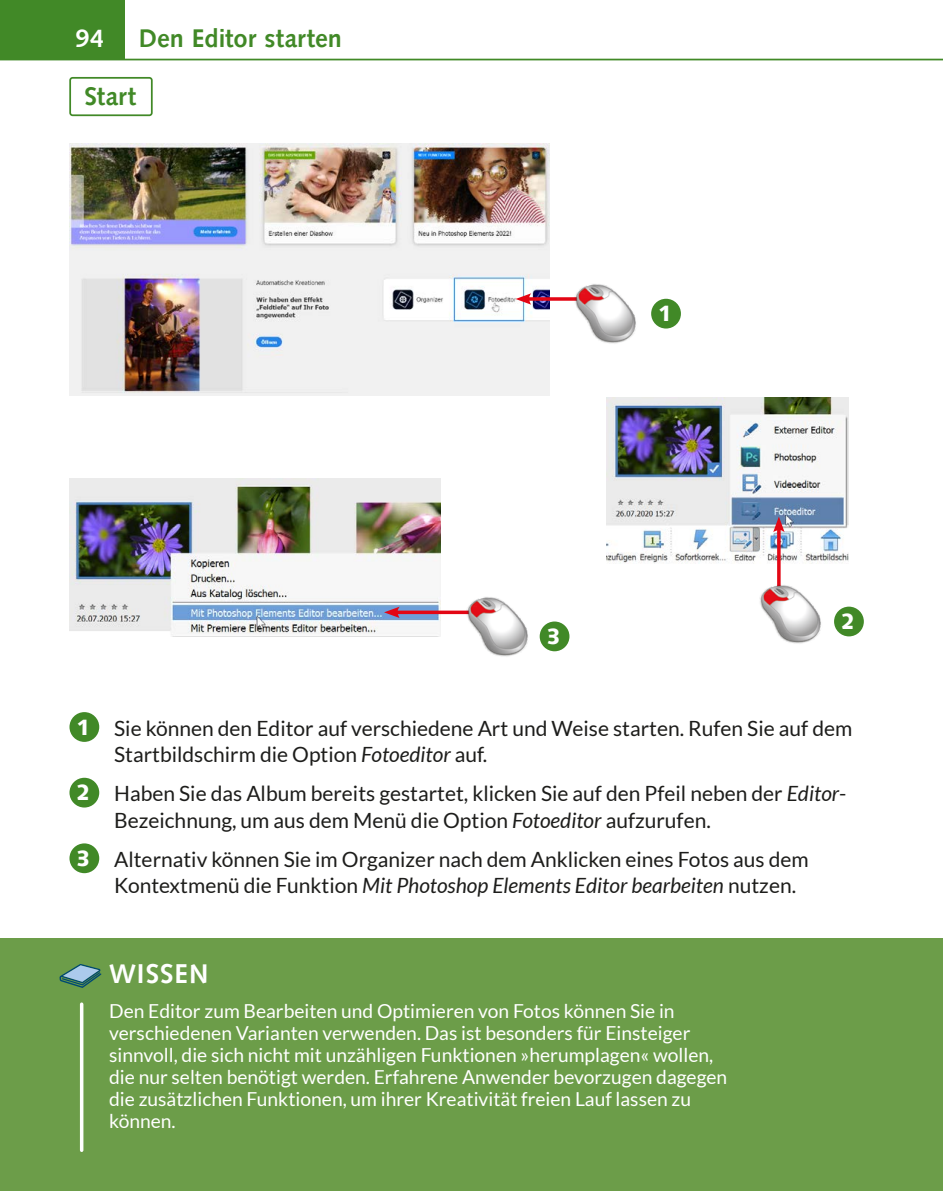
<style>
.page{position:relative;width:943px;height:1191px;background:#fff}
.page>*{position:absolute;margin:0;border:0;box-sizing:border-box;transform-origin:0 0}
.t1{font:500 28px "Saxony";letter-spacing:.04em;color:#fff}
.t2{font:500 26.25px "Saxony";color:#418927}
.t3{font:500 26.25px "Saxony";color:#fff}
.t4{font:800 22.75px "Saxony";color:#fff}
.t5{font:21px/26.2px "Lato";color:#1d1d1b}
.t6{font:19.25px/22.1px "Lato";color:#fff}
.s1{font-family:"Saxony";font-weight:800;font-size:22.75px;color:#fff}
.s2{font-style:italic}
</style>
<div class="page">
<div style="left:69px;top:77px;width:84px;height:39px;border:2px solid #418927;border-radius:2px"></div>
<div style="left:0;top:0;width:124px;height:60px;background:#418927"></div>
<div style="left:0;top:938px;width:943px;height:253px;background:#6c9d49"></div>
<hr style="left:0;top:59px;width:943px;height:1px;background:#418927">
<img style="left:69px;top:144px;width:480px;height:252px">
<img style="left:69px;top:478px;width:372px;height:159px">
<img style="left:607px;top:398px;width:242px;height:165px">
<svg style="left:59px;top:964px;width:42px;height:24px"></svg>
<hr style="left:80px;top:1004px;width:3px;height:146px;background:#fff">
<div style="left:69px;top:712px;width:30px;height:30px;background:#418927;border-radius:50%"></div>
<div style="left:69px;top:777px;width:30px;height:30px;background:#418927;border-radius:50%"></div>
<div style="left:69px;top:843px;width:30px;height:30px;background:#418927;border-radius:50%"></div>
<div style="left:651px;top:299px;width:30px;height:29px;background:#418927;border-radius:50%"></div>
<div style="left:539px;top:621px;width:30px;height:30px;background:#418927;border-radius:50%"></div>
<div style="left:834px;top:606px;width:29px;height:30px;background:#418927;border-radius:50%"></div>
<svg style="left:531px;top:297px;width:42px;height:4px"></svg>
<svg style="left:515px;top:293px;width:16px;height:12px"></svg>
<svg style="left:400px;top:610px;width:65px;height:4px"></svg>
<svg style="left:384px;top:606px;width:16px;height:12px"></svg>
<hr style="left:777px;top:527px;width:3px;height:66px;background:#e30614">
<svg style="left:773px;top:516px;width:11px;height:16px"></svg>
<img style="left:465px;top:597px;width:63px;height:60px">
<img style="left:759px;top:583px;width:62px;height:61px">
<img style="left:573px;top:284px;width:63px;height:60px">
<p class="t3" style="left:76px;top:23px;width:30px">94</p>
<p class="t2" style="left:139px;top:23px;width:204px">Den Editor starten</p>
<p class="t2" style="left:84px;top:80px;width:54px">Start</p>
<p class="t4" style="left:658px;top:301px;width:15px">1</p>
<p class="t4" style="left:547px;top:623px;width:15px">3</p>
<p class="t4" style="left:841px;top:608px;width:15px">2</p>
<p class="t5" style="left:114px;top:715px;width:739px;text-indent:-38px"><span class="s1">1</span> Sie können den Editor auf verschiedene Art und Weise starten. Rufen Sie auf dem<br>Startbildschirm die Option <span class="s2">Fotoeditor</span> auf.</p>
<p class="t5" style="left:114px;top:780px;width:734px;text-indent:-38px"><span class="s1">2</span> Haben Sie das Album bereits gestartet, klicken Sie auf den Pfeil neben der <span class="s2">Editor</span>-<br>Bezeichnung, um aus dem Menü die Option <span class="s2">Fotoeditor</span> aufzurufen.</p>
<p class="t5" style="left:114px;top:846px;width:696px;text-indent:-38px"><span class="s1">3</span> Alternativ können Sie im Organizer nach dem Anklicken eines Fotos aus dem<br>Kontextmenü die Funktion <span class="s2">Mit Photoshop Elements Editor bearbeiten</span> nutzen.</p>
<h1 class="t1" style="left:109px;top:957px;width:101px">WISSEN</h1>
<p class="t6" style="left:109px;top:999px;width:619px">Den Editor zum Bearbeiten und Optimieren von Fotos können Sie in verschiedenen Varianten verwenden. Das ist besonders für Einsteiger sinnvoll, die sich nicht mit unzähligen Funktionen »herumplagen« wollen, die nur selten benötigt werden. Erfahrene Anwender bevorzugen dagegen die zusätzlichen Funktionen, um ihrer Kreativität freien Lauf lassen zu können.</p>
</div>
